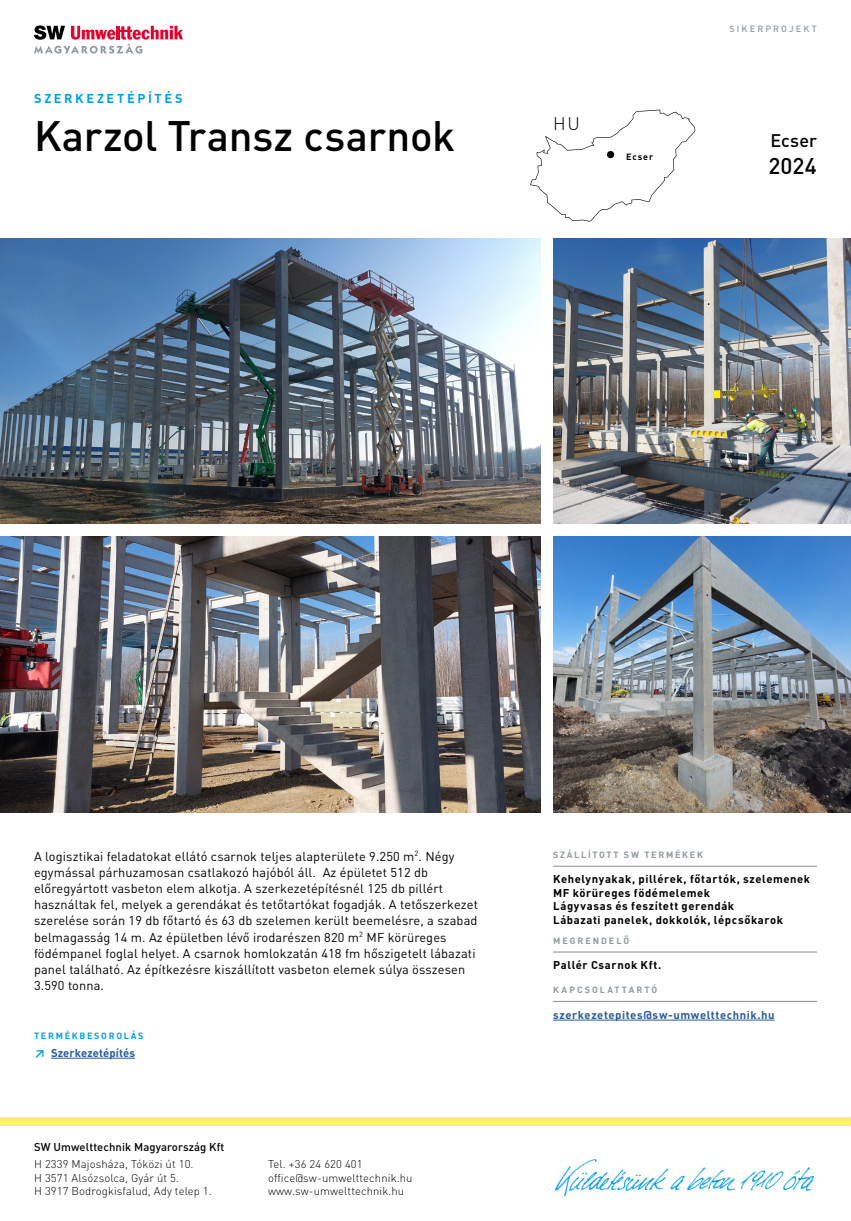
<style>
.page{position:relative;width:851px;height:1221px;background:#fff}
.page>*{position:absolute;margin:0;border:0;box-sizing:border-box;transform-origin:0 0}
.t1{font:500 42px "DIN Pro";letter-spacing:-.005em;color:#000}
.t2{font:500 22.5px "DIN Pro";color:#000}
.t3{font:500 18px "DIN Pro";color:#000}
.t4{font:300 18px "DIN Pro";color:#000}
.t5{font:12.75px/16.2px "DIN Pro";letter-spacing:.01em;color:#000}
.t6{font:700 12.75px "DIN Pro";letter-spacing:.205em;color:#009fe3}
.t7{font:300 11.25px/13.5px "DIN Pro";letter-spacing:.01em;color:#000}
.t8{font:700 11.25px/13.5px "DIN Pro";letter-spacing:.05em;color:#000}
.t9{font:700 11.25px "DIN Pro";letter-spacing:.045em;color:#275b9b}
.t10{font:500 11.25px "DIN Pro";letter-spacing:.01em;color:#000}
.t11{font:700 11.25px "DIN Pro";letter-spacing:.01em;color:#275b9b}
.t12{font:700 9px "DIN Pro";letter-spacing:.19em;color:#91989c}
.t13{font:700 9px "DIN Pro";letter-spacing:.19em;color:#009fe3}
.t14{font:700 9px "DIN Pro";letter-spacing:.23em;color:#91989c}
.t15{font:500 9px "DIN Pro";letter-spacing:.24em;color:#91989c}
.t16{font:700 9px "DIN Pro";letter-spacing:.21em;color:#91989c}
.t17{font:700 9px "DIN Pro";letter-spacing:.1em;color:#000}
.s1{color:#009fe3}
</style>
<div class="page">
<img style="left:0;top:238px;width:540px;height:285px">
<img style="left:553px;top:536px;width:297px;height:276px">
<img style="left:553px;top:238px;width:297px;height:285px">
<img style="left:0;top:536px;width:540px;height:276px">
<div style="left:0;top:1117px;width:850px;height:8px;background:#fff265"></div>
<svg style="left:530px;top:110px;width:165px;height:112px"></svg>
<svg style="left:34px;top:25px;width:149px;height:29px"></svg>
<hr style="left:51px;top:1057px;width:84px;height:1px;background:#275b9b">
<hr style="left:553px;top:865px;width:263px;height:1px;background:#91989c">
<hr style="left:553px;top:951px;width:263px;height:1px;background:#91989c">
<hr style="left:553px;top:1000px;width:263px;height:1px;background:#91989c">
<hr style="left:553px;top:1019px;width:221px;height:1px;background:#275b9b">
<img style="left:555px;top:1159px;width:260px;height:37px">
<div style="left:607px;top:151px;width:7px;height:7px;background:#000;border-radius:50%"></div>
<p class="t6" style="left:34px;top:90px;width:150px">SZERKEZETÉPÍTÉS</p>
<h1 class="t1" style="left:34px;top:107px;width:423px">Karzol Transz csarnok</h1>
<h3 class="t4" style="left:553px;top:111px;width:28px">HU</h3>
<p class="t17" style="left:626px;top:151px;width:29px">Ecser</p>
<p class="t15" style="left:729px;top:23px;width:89px">SIKERPROJEKT</p>
<h3 class="t3" style="left:770px;top:128px;width:48px">Ecser</h3>
<h2 class="t2" style="left:768px;top:150px;width:50px">2024</h2>
<p class="t5" style="left:34px;top:847px;width:445px">A logisztikai feladatokat ellátó csarnok teljes alapterülete 9.250 m<sup>2</sup>. Négy egymással párhuzamosan csatlakozó hajóból áll. Az épületet 512 db előregyártott vasbeton elem alkotja. A szerkezetépítésnél 125 db pillért használtak fel, melyek a gerendákat és tetőtartókat fogadják. A tetőszerkezet szerelése során 19 db főtartó és 63 db szelemen került beemelésre, a szabad belmagasság 14 m. Az épületben lévő irodarészen 820 m<sup>2</sup> MF körüreges födémpanel foglal helyet. A csarnok homlokzatán 418 fm hőszigetelt lábazati panel található. Az építkezésre kiszállított vasbeton elemek súlya összesen 3.590 tonna.</p>
<p class="t13" style="left:34px;top:1029px;width:111px">TERMÉKBESOROLÁS</p>
<p class="t11" style="left:34px;top:1044px;width:103px"><span class="s1">↗</span> Szerkezetépítés</p>
<p class="t10" style="left:34px;top:1138px;width:192px">SW Umwelttechnik Magyarország Kft</p>
<p class="t7" style="left:34px;top:1157px;width:179px">H 2339 Majosháza, Tóközi út 10.<br>H 3571 Alsózsolca, Gyár út 5.<br>H 3917 Bodrogkisfalud, Ady telep 1.</p>
<p class="t7" style="left:268px;top:1157px;width:146px">Tel. +36 24 620 401 office@sw-umwelttechnik.hu www.sw-umwelttechnik.hu</p>
<p class="t12" style="left:553px;top:848px;width:151px">SZÁLLÍTOTT SW TERMÉKEK</p>
<p class="t8" style="left:553px;top:872px;width:258px">Kehelynyakak, pillérek, főtartók, szelemenek MF körüreges födémelemek<br>Lágyvasas és feszített gerendák<br>Lábazati panelek, dokkolók, lépcsőkarok</p>
<p class="t16" style="left:553px;top:934px;width:78px">MEGRENDELŐ</p>
<p class="t8" style="left:553px;top:957px;width:110px">Pallér Csarnok Kft.</p>
<p class="t14" style="left:553px;top:983px;width:106px">KAPCSOLATTARTÓ</p>
<p class="t9" style="left:553px;top:1006px;width:223px">szerkezetepites@sw-umwelttechnik.hu</p>
</div>
